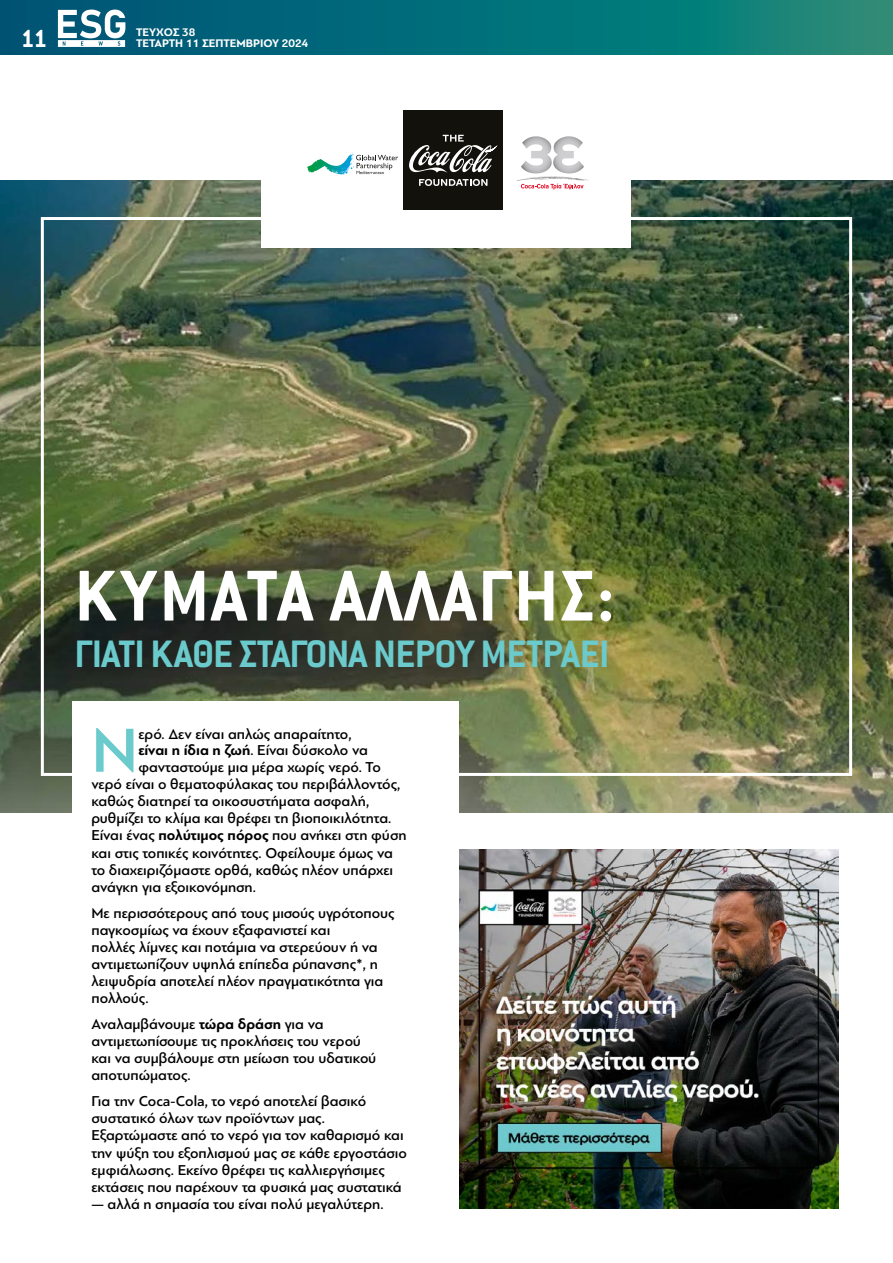
<style>
.page{position:relative;width:893px;height:1263px;background:#fff}
.page>*{position:absolute;margin:0;border:0;box-sizing:border-box;transform-origin:0 0}
.t1{font:700 78.9px "Conduit ITC Hel";letter-spacing:.02em;color:#fff}
.t2{font:500 65.1px "PF Bague Sans Pro";color:#6bcacc}
.t3{font:700 42px "Conduit ITC Hel";letter-spacing:-.02em;color:#6bcacc}
.t4{font:700 27.3px "Conduit ITC Hel";color:#fff}
.t5{font:500 15px/17.1px "PF Bague Sans Pro";color:#000}
.t6{font:500 15px "PF Bague Sans Pro";letter-spacing:-.02em;color:#000}
.t7{font:700 11.55px/10.5px "PF Bague Sans Pro";color:#fff}
.s1{font-weight:700}
</style>
<div class="page">
<svg style="left:0;top:0;width:893px;height:54px;background:#066f79"></svg>
<svg style="left:58px;top:10px;width:67px;height:37px"></svg>
<img style="left:0;top:181px;width:893px;height:631px">
<div style="left:261px;top:84px;width:370px;height:164px;background:#fff"></div>
<div style="left:72px;top:702px;width:387px;height:507px;background:#fff"></div>
<img style="left:459px;top:849px;width:380px;height:360px">
<svg style="left:307px;top:152px;width:92px;height:21px"></svg>
<svg style="left:314px;top:160px;width:4px;height:3px"></svg>
<svg style="left:324px;top:153px;width:74px;height:22px"></svg>
<div style="left:403px;top:111px;width:100px;height:99px;background:#13110c"></div>
<svg style="left:409px;top:135px;width:88px;height:38px"></svg>
<svg style="left:419px;top:179px;width:68px;height:7px"></svg>
<svg style="left:517px;top:136px;width:72px;height:54px"></svg>
<h3 class="t4" style="left:21px;top:25px;width:28px">11</h3>
<p class="t7" style="left:136px;top:27px;width:174px">ΤΕΥΧΟΣ 38<br>TΕΤΑΡΤΗ 11 ΣΕΠΤΕΜΒΡΙΟΥ 2024</p>
<h1 class="t1" style="left:74px;top:557px;width:542px">ΚΥΜΑΤΑ ΑΛΛΑΓΗΣ:</h1>
<h3 class="t3" style="left:74px;top:633px;width:537px">ΓΙΑΤΊ ΚΆΘΕ ΣΤΑΓΌΝΑ ΝΕΡΟΎ ΜΕΤΡΆΕΙ</h3>
<h2 class="t2" style="left:91px;top:712px;width:48px">Ν</h2>
<p class="t5" style="left:138px;top:725px;width:215px">ερό. Δεν είναι απλώς απαραίτητο,</p>
<p class="t5" style="left:138px;top:742px;width:231px"><span class="s1">είναι η ίδια η ζωή</span>. Είναι δύσκολο να</p>
<p class="t5" style="left:138px;top:758px;width:244px">φανταστούμε μια μέρα χωρίς νερό. Το</p>
<p class="t5" style="left:91px;top:775px;width:310px">νερό είναι ο θεματοφύλακας του περιβάλλοντός,</p>
<p class="t5" style="left:91px;top:793px;width:279px">καθώς διατηρεί τα οικοσυστήματα ασφαλή,</p>
<p class="t5" style="left:91px;top:810px;width:301px">ρυθμίζει το κλίμα και θρέφει τη βιοποικιλότητα.</p>
<p class="t5" style="left:91px;top:827px;width:317px">Είναι ένας <span class="s1">πολύτιμος πόρος</span> που ανήκει στη φύση</p>
<p class="t5" style="left:91px;top:844px;width:303px">και στις τοπικές κοινότητες. Οφείλουμε όμως να</p>
<p class="t5" style="left:91px;top:861px;width:303px">το διαχειριζόμαστε ορθά, καθώς πλέον υπάρχει</p>
<p class="t6" style="left:91px;top:878px;width:166px">ανάγκη για εξοικονόμηση.</p>
<p class="t5" style="left:91px;top:904px;width:305px">Με περισσότερους από τους μισούς υγρότοπους παγκοσμίως να έχουν εξαφανιστεί και<br>πολλές λίμνες και ποτάμια να στερεύουν ή να αντιμετωπίζουν υψηλά επίπεδα ρύπανσης*, η λειψυδρία αποτελεί πλέον πραγματικότητα για πολλούς.</p>
<p class="t5" style="left:91px;top:1015px;width:286px">Αναλαμβάνουμε <span class="s1">τώρα δράση</span> για να αντιμετωπίσουμε τις προκλήσεις του νερού και να συμβάλουμε στη μείωση του υδατικού αποτυπώματος.</p>
<p class="t5" style="left:91px;top:1093px;width:317px">Για την Coca-Cola, το νερό αποτελεί βασικό συστατικό όλων των προϊόντων μας.<br>Εξαρτώμαστε από το νερό για τον καθαρισμό και την ψύξη του εξοπλισμού μας σε κάθε εργοστάσιο εμφιάλωσης. Εκείνο θρέφει τις καλλιεργήσιμες εκτάσεις που παρέχουν τα φυσικά μας συστατικά</p>
<p class="t5" style="left:91px;top:1196px;width:294px">— αλλά η σημασία του είναι πολύ μεγαλύτερη.</p>
</div>
